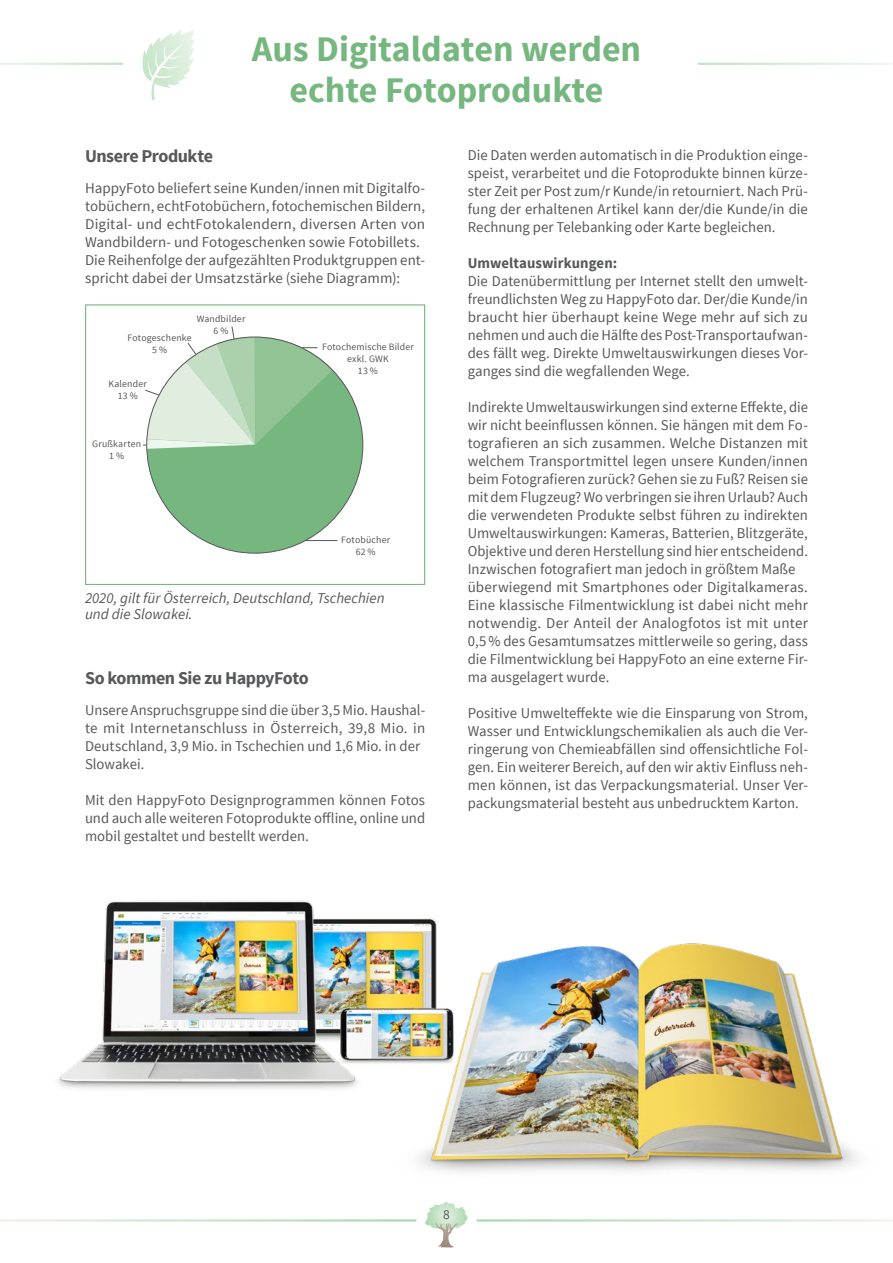
<style>
.page{position:relative;width:893px;height:1263px;background:#fff}
.page>*{position:absolute;margin:0;border:0;box-sizing:border-box;transform-origin:0 0}
.t1{font:700 36px/40.5px "Source Sans Pro";color:#76b77f;text-align:center}
.Fließtext{font:700 18px "Source Sans Pro";letter-spacing:-.025em;color:#57585a}
.Fließtext_Bold{font:700 18px "Source Sans Pro";letter-spacing:-.03em;color:#57585a}
.Fließtext-2{font:15px/18px "Source Sans Pro";color:#57585a;text-align:justify}
.Bildtexte{font:italic 15px/16.5px "Source Sans Pro";color:#57585a}
.Fließtext-3{font:700 15px "Source Sans Pro";letter-spacing:.005em;color:#57585a}
.t2{font:13.5px "Source Sans Pro";color:#57585a}
.Fließtext-4{font:9.75px/11.7px "Source Sans Pro";letter-spacing:.02em;color:#57585a;text-align:center}
</style>
<div class="page">
<svg style="left:142px;top:30px;width:53px;height:70px"></svg>
<img style="left:354px;top:943px;width:523px;height:305px">
<img style="left:57px;top:901px;width:436px;height:241px">
<div style="left:85px;top:304px;width:340px;height:281px;border:1px solid #76b77f"></div>
<hr style="left:298px;top:540px;width:39px;height:1px;background:#57585a">
<div style="left:147px;top:337px;width:216px;height:216px;background:#76b77f;border-radius:50%"></div>
<svg style="left:143px;top:326px;width:190px;height:123px"></svg>
<p class="t1" style="left:252px;top:30px;width:391px">Aus Digitaldaten werden echte Fotoprodukte</p>
<p class="Fließtext_Bold" style="left:85px;top:145px;width:129px">Unsere Produkte</p>
<p class="Fließtext-2" style="left:85px;top:179px;width:342px">HappyFoto beliefert seine Kunden/innen mit Digitalfo&shy;tobüchern, echtFotobüchern, fotochemischen Bildern, Digital- und echtFotokalendern, diversen Arten von Wandbildern- und Fotogeschenken sowie Fotobillets.</p>
<p class="Fließtext-2" style="left:85px;top:251px;width:342px">Die Reihenfolge der aufgezählten Produktgruppen ent&shy;spricht dabei der Umsatzstärke (siehe Diagramm):</p>
<p class="Fließtext-4" style="left:197px;top:313px;width:50px">Wandbilder</p>
<p class="Fließtext-4" style="left:214px;top:325px;width:16px">6 %</p>
<p class="Fließtext-4" style="left:128px;top:332px;width:66px">Fotogeschenke<br>5 %</p>
<p class="Fließtext-4" style="left:109px;top:378px;width:40px">Kalender<br>13 %</p>
<p class="Fließtext-4" style="left:92px;top:438px;width:51px">Grußkarten<br>1 %</p>
<p class="Fließtext-4" style="left:322px;top:342px;width:93px">Fotochemische Bilder exkl. GWK</p>
<p class="Fließtext-4" style="left:358px;top:365px;width:22px">13 %</p>
<p class="Fließtext-4" style="left:341px;top:534px;width:50px">Fotobücher</p>
<p class="Fließtext-4" style="left:356px;top:546px;width:21px">62 %</p>
<p class="Bildtexte" style="left:85px;top:589px;width:301px">2020, gilt für Österreich, Deutschland, Tschechien und die Slowakei.</p>
<p class="Fließtext" style="left:85px;top:666px;width:225px">So kommen Sie zu HappyFoto</p>
<p class="Fließtext-2" style="left:85px;top:701px;width:342px">Unsere Anspruchsgruppe sind die über 3,5 Mio. Haushal&shy;te mit Internetanschluss in Österreich, 39,8 Mio. in Deutschland, 3,9 Mio. in Tschechien und 1,6 Mio. in der</p>
<p class="Fließtext-2" style="left:85px;top:755px;width:61px">Slowakei.</p>
<p class="Fließtext-2" style="left:85px;top:791px;width:342px">Mit den HappyFoto Designprogrammen können Fotos und auch alle weiteren Fotoprodukte offline, online und mobil gestaltet und bestellt werden.</p>
<p class="Fließtext-2" style="left:468px;top:146px;width:342px">Die Daten werden automatisch in die Produktion einge&shy;speist, verarbeitet und die Fotoprodukte binnen kürze&shy;ster Zeit per Post zum/r Kunde/in retourniert. Nach Prü&shy;fung der erhaltenen Artikel kann der/die Kunde/in die Rechnung per Telebanking oder Karte begleichen.</p>
<p class="Fließtext-3" style="left:468px;top:253px;width:151px">Umweltauswirkungen:</p>
<p class="Fließtext-2" style="left:468px;top:272px;width:342px">Die Datenübermittlung per Internet stellt den umwelt&shy;freundlichsten Weg zu HappyFoto dar. Der/die Kunde/in braucht hier überhaupt keine Wege mehr auf sich zu nehmen und auch die Hälfte des Post-Transportaufwan&shy;des fällt weg. Direkte Umweltauswirkungen dieses Vor&shy;ganges sind die wegfallenden Wege.</p>
<p class="Fließtext-2" style="left:468px;top:398px;width:342px">Indirekte Umweltauswirkungen sind externe Effekte, die wir nicht beeinflussen können. Sie hängen mit dem Fo&shy;tografieren an sich zusammen. Welche Distanzen mit welchem Transportmittel legen unsere Kunden/innen beim Fotografieren zurück? Gehen sie zu Fuß? Reisen sie mit dem Flugzeug? Wo verbringen sie ihren Urlaub? Auch die verwendeten Produkte selbst führen zu indirekten Umweltauswirkungen: Kameras, Batterien, Blitzgeräte, Objektive und deren Herstellung sind hier entscheidend.</p>
<p class="Fließtext-2" style="left:468px;top:560px;width:329px">Inzwischen fotografiert man jedoch in größtem Maße</p>
<p class="Fließtext-2" style="left:468px;top:578px;width:342px">überwiegend mit Smartphones oder Digitalkameras.<br>Eine klassische Filmentwicklung ist dabei nicht mehr notwendig. Der Anteil der Analogfotos ist mit unter 0,5% des Gesamtumsatzes mittlerweile so gering, dass die Filmentwicklung bei HappyFoto an eine externe Fir&shy;ma ausgelagert wurde.</p>
<p class="Fließtext-2" style="left:468px;top:704px;width:342px">Positive Umwelteffekte wie die Einsparung von Strom, Wasser und Entwicklungschemikalien als auch die Ver&shy;ringerung von Chemieabfällen sind offensichtliche Fol&shy;gen. Ein weiterer Bereich, auf den wir aktiv Einfluss neh&shy;men können, ist das Verpackungsmaterial. Unser Ver&shy;packungsmaterial besteht aus unbedrucktem Karton.</p>
<p class="t2" style="left:443px;top:1206px;width:8px">8</p>
</div>
